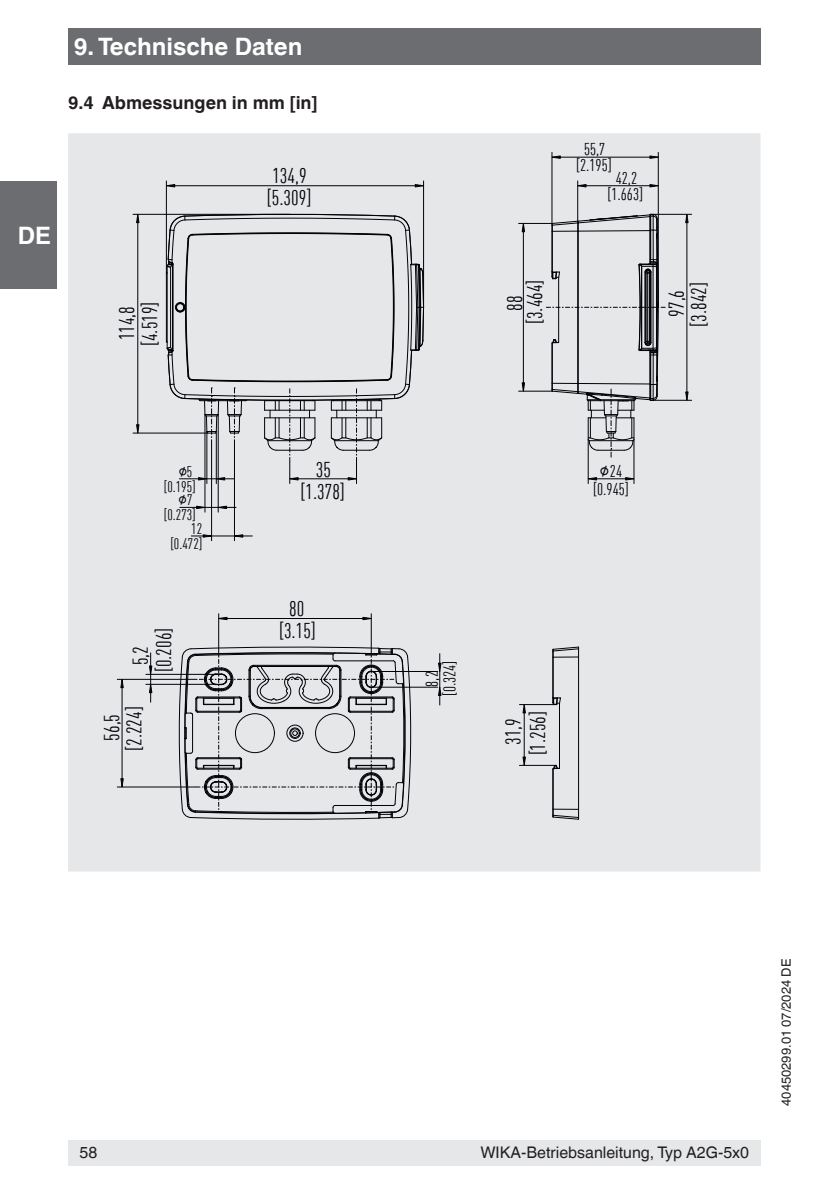
<style>
.page{position:relative;width:840px;height:1191px;background:#fff}
.page>*{position:absolute;margin:0;border:0;box-sizing:border-box;transform-origin:0 0}
.t1{font:700 24px "Helvetica World";color:#fff}
.t2{font:21px/22px "DIN Cond";color:#000208;text-align:center}
.t3{font:700 18px "Helvetica World";color:#231f20}
.t4{font:16.8px/18.6px "DIN Cond";color:#000208;text-align:center}
.t5{font:16px "Helvetica World";color:#231f20}
.t6{font:15.2px/14.6px "DIN Cond";color:#000208;text-align:right}
.t7{font:13px "Helvetica World";color:#231f20}
</style>
<div class="page">
<div style="left:68px;top:28px;width:692px;height:37px;background:#6c6d70"></div>
<div style="left:0;top:181px;width:57px;height:108px;background:#6c6d70"></div>
<div style="left:68px;top:1140px;width:692px;height:25px;background:#e6e7e9"></div>
<div style="left:69px;top:134px;width:690px;height:736px;background:#e6e7e9"></div>
<svg style="left:165px;top:183px;width:11px;height:5px"></svg>
<svg style="left:414px;top:184px;width:9px;height:4px"></svg>
<svg style="left:552px;top:155px;width:9px;height:4px"></svg>
<svg style="left:648px;top:155px;width:11px;height:4px"></svg>
<svg style="left:684px;top:391px;width:4px;height:9px"></svg>
<svg style="left:684px;top:213px;width:4px;height:11px"></svg>
<svg style="left:521px;top:222px;width:4px;height:11px"></svg>
<svg style="left:521px;top:382px;width:4px;height:9px"></svg>
<svg style="left:135px;top:213px;width:5px;height:11px"></svg>
<svg style="left:135px;top:424px;width:5px;height:9px"></svg>
<svg style="left:578px;top:183px;width:8px;height:5px"></svg>
<svg style="left:648px;top:183px;width:11px;height:5px"></svg>
<svg style="left:120px;top:777px;width:4px;height:11px"></svg>
<svg style="left:120px;top:678px;width:4px;height:10px"></svg>
<svg style="left:521px;top:705px;width:5px;height:9px"></svg>
<svg style="left:521px;top:756px;width:5px;height:9px"></svg>
<svg style="left:219px;top:616px;width:9px;height:4px"></svg>
<svg style="left:362px;top:616px;width:9px;height:4px"></svg>
<hr style="left:552px;top:768px;width:1px;height:49px;background:#000208">
<hr style="left:552px;top:649px;width:1px;height:49px;background:#000208">
<hr style="left:559px;top:703px;width:1px;height:65px;background:#000208">
<hr style="left:578px;top:647px;width:1px;height:172px;background:#000208">
<svg style="left:552px;top:808px;width:26px;height:11px"></svg>
<svg style="left:552px;top:646px;width:26px;height:12px"></svg>
<svg style="left:552px;top:765px;width:7px;height:4px"></svg>
<svg style="left:552px;top:697px;width:8px;height:8px"></svg>
<svg style="left:191px;top:534px;width:61px;height:4px"></svg>
<svg style="left:180px;top:505px;width:56px;height:4px"></svg>
<hr style="left:137px;top:223px;width:1px;height:202px;background:#000208">
<hr style="left:166px;top:181px;width:1px;height:92px;background:#000208">
<hr style="left:133px;top:433px;width:75px;height:1px;background:#000208">
<hr style="left:204px;top:414px;width:1px;height:98px;background:#000208">
<hr style="left:211px;top:445px;width:1px;height:96px;background:#000208">
<hr style="left:218px;top:414px;width:1px;height:98px;background:#000208">
<hr style="left:234px;top:445px;width:1px;height:96px;background:#000208">
<hr style="left:423px;top:181px;width:1px;height:126px;background:#000208">
<hr style="left:133px;top:214px;width:156px;height:1px;background:#000208">
<hr style="left:175px;top:185px;width:240px;height:1px;background:#000208">
<svg style="left:588px;top:476px;width:45px;height:5px"></svg>
<hr style="left:522px;top:232px;width:1px;height:151px;background:#000208">
<hr style="left:650px;top:400px;width:41px;height:1px;background:#000208">
<hr style="left:551px;top:152px;width:1px;height:72px;background:#000208">
<hr style="left:518px;top:391px;width:34px;height:1px;background:#000208">
<hr style="left:577px;top:181px;width:1px;height:40px;background:#000208">
<hr style="left:587px;top:440px;width:1px;height:43px;background:#000208">
<hr style="left:633px;top:440px;width:1px;height:43px;background:#000208">
<hr style="left:657px;top:152px;width:1px;height:155px;background:#000208">
<hr style="left:686px;top:223px;width:1px;height:169px;background:#000208">
<hr style="left:518px;top:223px;width:34px;height:1px;background:#000208">
<hr style="left:650px;top:214px;width:41px;height:1px;background:#000208">
<hr style="left:585px;top:185px;width:64px;height:1px;background:#000208">
<hr style="left:560px;top:157px;width:89px;height:1px;background:#000208">
<hr style="left:122px;top:687px;width:1px;height:91px;background:#000208">
<svg style="left:148px;top:653px;width:5px;height:49px"></svg>
<hr style="left:218px;top:614px;width:1px;height:42px;background:#000208">
<hr style="left:117px;top:786px;width:79px;height:1px;background:#000208">
<hr style="left:371px;top:687px;width:66px;height:1px;background:#000208">
<hr style="left:146px;top:684px;width:70px;height:1px;background:#000208">
<hr style="left:117px;top:679px;width:79px;height:1px;background:#000208">
<hr style="left:146px;top:674px;width:70px;height:1px;background:#000208">
<hr style="left:371px;top:671px;width:66px;height:1px;background:#000208">
<hr style="left:371px;top:614px;width:1px;height:42px;background:#000208">
<svg style="left:437px;top:653px;width:4px;height:52px"></svg>
<hr style="left:523px;top:713px;width:1px;height:44px;background:#000208">
<hr style="left:519px;top:765px;width:35px;height:1px;background:#000208">
<hr style="left:519px;top:704px;width:34px;height:1px;background:#000208">
<svg style="left:178px;top:646px;width:233px;height:174px"></svg>
<svg style="left:166px;top:214px;width:257px;height:269px"></svg>
<svg style="left:545px;top:214px;width:120px;height:244px"></svg>
<hr style="left:227px;top:618px;width:136px;height:1px;background:#000208">
<p class="t1" style="left:74px;top:33px;width:230px">9. Technische Daten</p>
<p class="t3" style="left:68px;top:93px;width:251px">9.4 Abmessungen in mm [in]</p>
<p class="t1" style="left:18px;top:222px;width:35px">DE</p>
<p class="t2" style="left:267px;top:164px;width:46px;text-align:left">134,9 [5.309]</p>
<p class="t2" style="left:115px;top:346px;width:46px;line-height:23.2px;text-align:left;rotate:-90deg">114,8 [4.519]</p>
<p class="t2" style="left:504px;top:324px;width:46px;line-height:20px;rotate:-90deg">88 [3.464]</p>
<p class="t4" style="left:576px;top:141px;width:37px;line-height:15.8px">55,7 [2.195]</p>
<p class="t4" style="left:607px;top:169px;width:37px;line-height:16.6px">42,2 [1.663]</p>
<p class="t2" style="left:665px;top:327px;width:46px;rotate:-90deg">97,6 [3.842]</p>
<p class="t6" style="left:164px;top:464px;width:34px">⌀5 [0.195] ⌀7 [0.273]</p>
<p class="t6" style="left:170px;top:521px;width:33px">12 [0.472]</p>
<p class="t2" style="left:128px;top:672px;width:46px;line-height:23.6px;rotate:-90deg">5,2 [0.206]</p>
<p class="t2" style="left:300px;top:458px;width:46px">35 [1.378]</p>
<p class="t2" style="left:279px;top:598px;width:38px">80 [3.15]</p>
<p class="t4" style="left:422px;top:696px;width:37px;line-height:17.6px;rotate:-90deg">8,2 [0.324]</p>
<p class="t2" style="left:100px;top:751px;width:46px;rotate:-90deg">56,5 [2.224]</p>
<p class="t2" style="left:500px;top:755px;width:46px;line-height:24.4px;rotate:-90deg">31,9 [1.256]</p>
<p class="t4" style="left:593px;top:461px;width:37px">⌀24 [0.945]</p>
<p class="t5" style="left:79px;top:1143px;width:19px">58</p>
<p class="t5" style="left:480px;top:1143px;width:270px">WIKA-Betriebsanleitung, Typ A2G-5x0</p>
<p class="t7" style="left:778px;top:1106px;width:149px;rotate:-90deg">40450299.01 07/2024 DE</p>
</div>
